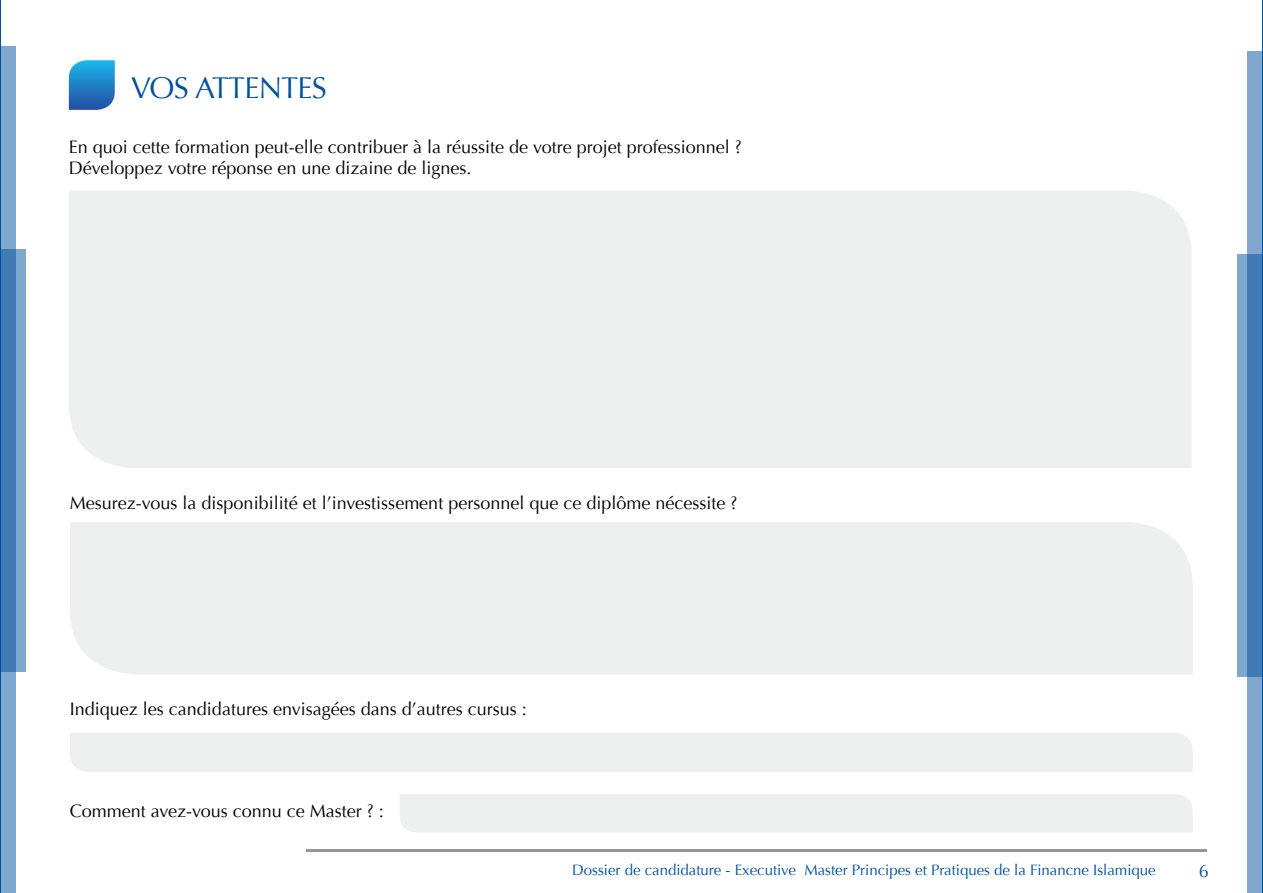
<style>
.page{position:relative;width:1263px;height:893px;background:#fff}
.page>*{position:absolute;margin:0;border:0;box-sizing:border-box;transform-origin:0 0}
.t1{font:30px "Optima";letter-spacing:-.02em;color:#00509e}
.t2{font:18px/21.6px "Optima";color:#000}
.t3{font:18px "Optima";color:#00509e}
.t4{font:15px "Optima";color:#00509e}
</style>
<div class="page">
<div style="left:0;top:46px;width:16px;height:847px;background:#80a7ce"></div>
<svg style="left:1px;top:249px;width:25px;height:423px;background:#598cbf"></svg>
<hr style="left:0;top:0;width:1px;height:893px;background:#00509e">
<hr style="left:307px;top:849px;width:900px;height:2px;background:#939598">
<div style="left:1247px;top:51px;width:16px;height:842px;background:#80a7ce"></div>
<svg style="left:1237px;top:254px;width:25px;height:422px;background:#598cbf"></svg>
<hr style="left:1262px;top:0;width:1px;height:893px;background:#00509e">
<div style="left:69px;top:191px;width:1122px;height:277px;background:#eeefef"></div>
<svg style="left:69px;top:60px;width:46px;height:50px;background:#2d8ac9"></svg>
<div style="left:70px;top:522px;width:1123px;height:152px;background:#eeefef"></div>
<div style="left:70px;top:733px;width:1123px;height:39px;background:#eeefef"></div>
<div style="left:400px;top:794px;width:793px;height:38px;background:#eeefef"></div>
<h1 class="t1" style="left:131px;top:71px;width:197px">vos attentes</h1>
<p class="t2" style="left:69px;top:136px;width:674px">En quoi cette formation peut-elle contribuer à la réussite de votre projet professionnel ?<br>Développez votre réponse en une dizaine de lignes.</p>
<p class="t2" style="left:70px;top:492px;width:669px">Mesurez-vous la disponibilité et l’investissement personnel que ce diplôme nécessite ?</p>
<p class="t2" style="left:70px;top:698px;width:458px">I ndiquez les candidatures envisagées dans d’autres cursus :</p>
<p class="t2" style="left:70px;top:800px;width:316px">Comment avez-vous connu ce Master ? :</p>
<p class="t4" style="left:572px;top:861px;width:585px">Dossier de candidature - Executive Master Principes et Pratiques de la Financne Islamique</p>
<p class="t3" style="left:1199px;top:860px;width:12px">6</p>
</div>
